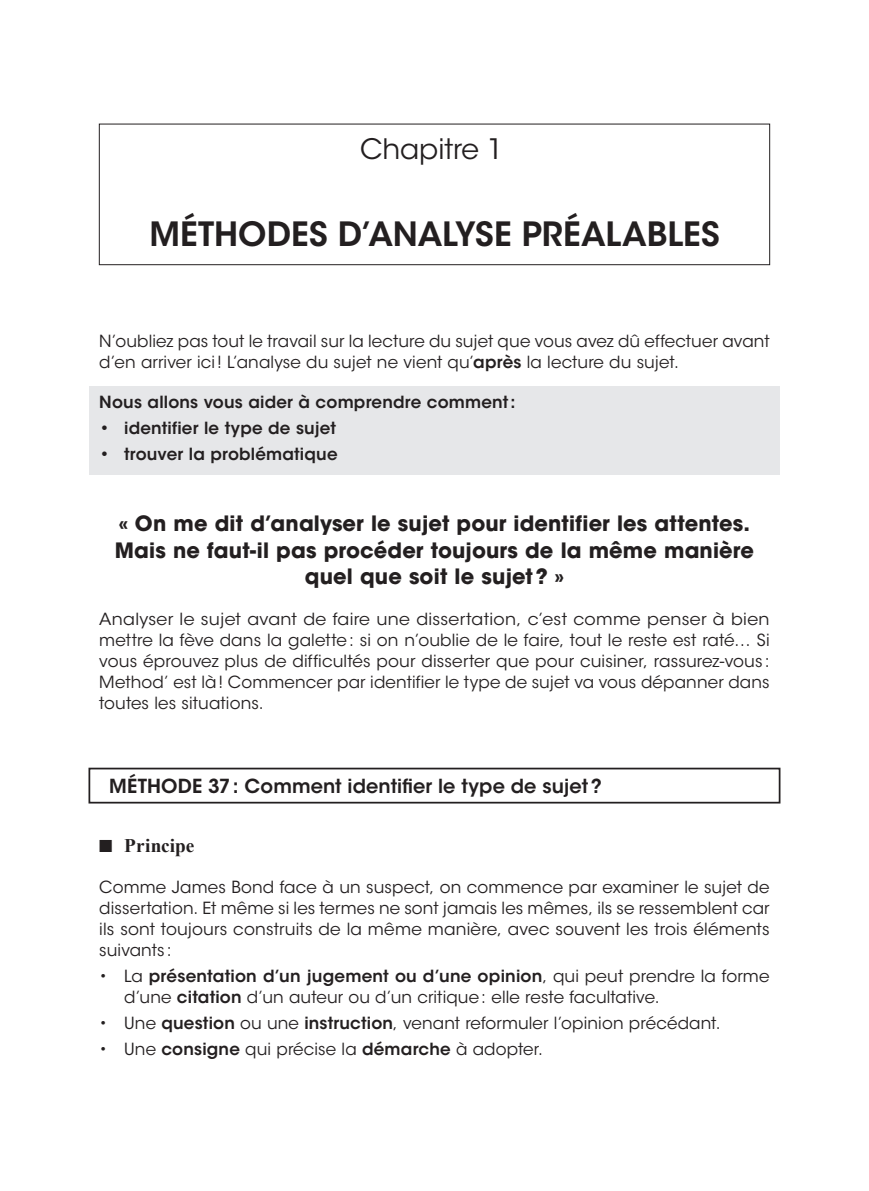
<style>
.page{position:relative;width:869px;height:1191px;background:#fff}
.page>*{position:absolute;margin:0;border:0;box-sizing:border-box;transform-origin:0 0}
.t1{font:600 33.25px "ITC Avant Garde Std";letter-spacing:.005em;color:#231f20}
.t2{font:28px "ITC Avant Garde Std";letter-spacing:-.005em;color:#231f20}
.t3{font:700 21px/26.2px "ITC Avant Garde Std";letter-spacing:.005em;color:#231f20;text-align:center}
.t4{font:600 19.25px "ITC Avant Garde Std";letter-spacing:.005em;color:#231f20}
.t5{font:700 19.25px "Times New Roman";color:#231f20}
.t6{font:16.62px/21px "ITC Avant Garde Std";letter-spacing:.01em;color:#231f20}
.t7{font:16.62px/21px "ITC Avant Garde Std";letter-spacing:.01em;color:#231f20;text-align:justify;scale:1.04 1}
.t8{font:600 16.62px "ITC Avant Garde Std";letter-spacing:.01em;color:#231f20}
.s1{color:#fff}
.s2{font-weight:600}
</style>
<div class="page">
<div style="left:99px;top:124px;width:670px;height:141px;border:1px solid #231f20"></div>
<div style="left:89px;top:386px;width:690px;height:36px;background:#e6e7e9"></div>
<div style="left:89px;top:412px;width:690px;height:36px;background:#e6e7e9"></div>
<div style="left:89px;top:438px;width:690px;height:36px;background:#e6e7e9"></div>
<div style="left:88px;top:767px;width:692px;height:36px;border:2px solid #231f20"></div>
<h2 class="t2" style="left:360px;top:131px;width:150px">Chapitre 1<span class="s1">.</span></h2>
<h1 class="t1" style="left:149px;top:213px;width:571px">MÉTHODES D’ANALYSE PRÉALABLES</h1>
<p class="t6" style="left:99px;top:330px;width:671px">N’oubliez pas tout le travail sur la lecture du sujet que vous avez dû effectuer avant d’en arriver ici! L’analyse du sujet ne vient qu’<span class="s2">après</span> la lecture du sujet.</p>
<p class="t8" style="left:99px;top:392px;width:417px">Nous allons vous aider à comprendre comment:</p>
<p class="t8" style="left:99px;top:418px;width:238px">• identifier le type de sujet</p>
<p class="t8" style="left:99px;top:444px;width:240px">• trouver la problématique</p>
<p class="t3" style="left:115px;top:510px;width:640px">« On me dit d’analyser le sujet pour identifier les attentes.<br>Mais ne faut-il pas procéder toujours de la même manière quel que soit le sujet? »</p>
<p class="t7" style="left:99px;top:608px;width:645px">Analyser le sujet avant de faire une dissertation, c’est comme penser à bien mettre la fève dans la galette: si on n’oublie de le faire, tout le reste est raté… Si vous éprouvez plus de difficultés pour disserter que pour cuisiner, rassurez-vous :<br>Method’ est là! Commencer par identifier le type de sujet va vous dépanner dans toutes les situations.</p>
<p class="t4" style="left:109px;top:773px;width:494px">MÉTHODE 37: Comment identifier le type de sujet?</p>
<p class="t5" style="left:99px;top:832px;width:96px">■ Principe</p>
<p class="t6" style="left:99px;top:876px;width:671px;text-align:justify">Comme James Bond face à un suspect, on commence par examiner le sujet de dissertation. Et même si les termes ne sont jamais les mêmes, ils se ressemblent car ils sont toujours construits de la même manière, avec souvent les trois éléments suivants :</p>
<p class="t6" style="left:124px;top:965px;width:646px;text-indent:-25px">• La <span class="s2">présentation d’un jugement ou d’une opinion</span>, qui peut prendre la forme d’une <span class="s2">citation</span> d’un auteur ou d’un critique: elle reste facultative.</p>
<p class="t6" style="left:99px;top:1012px;width:622px">• Une <span class="s2">question</span> ou une <span class="s2">instruction</span>, venant reformuler l’opinion précédant.</p>
<p class="t6" style="left:99px;top:1038px;width:445px">• Une <span class="s2">consigne</span> qui précise la <span class="s2">démarche</span> à adopter.</p>
</div>
